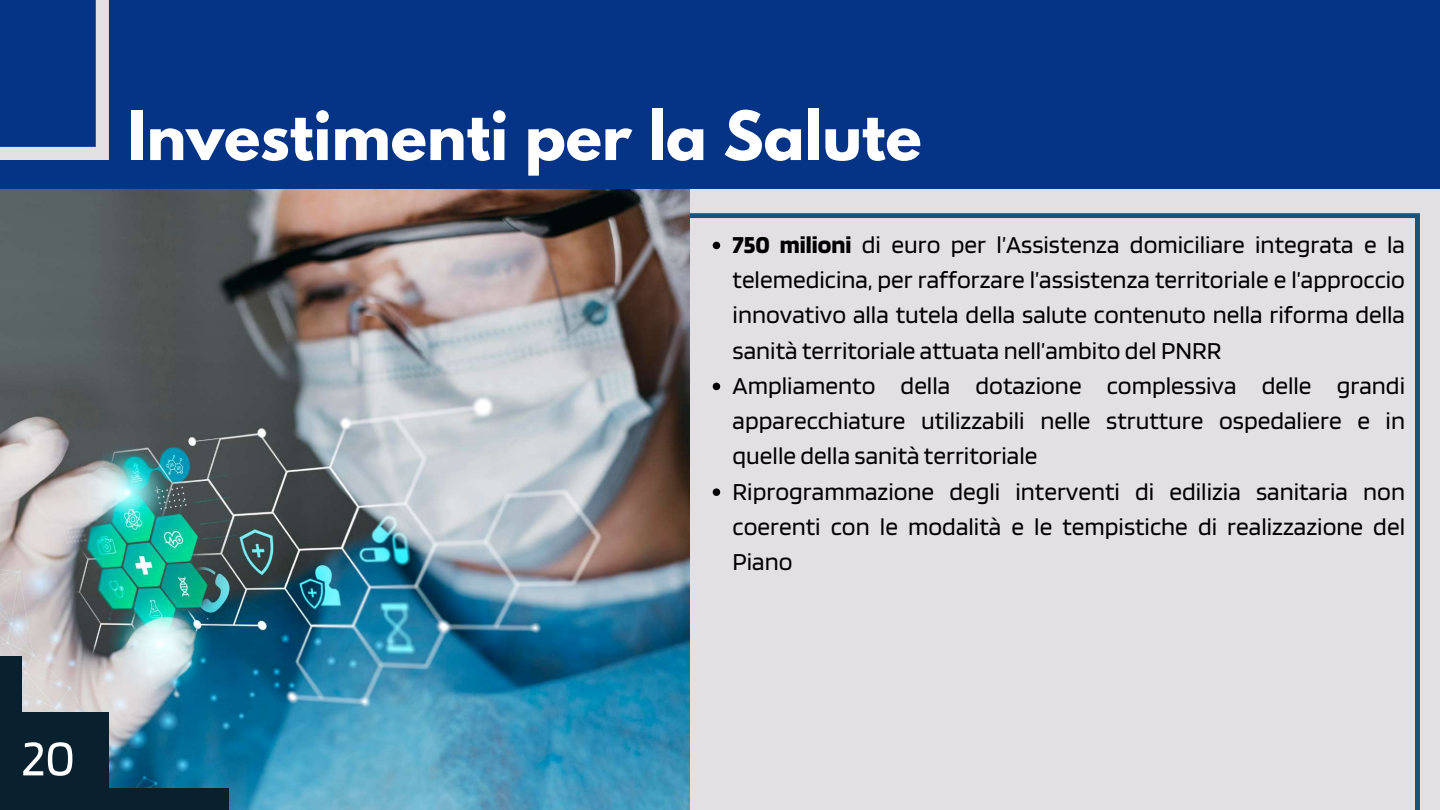
<style>
.page{position:relative;width:1440px;height:810px;background:#053486}
.page>*{position:absolute;margin:0;border:0;box-sizing:border-box;transform-origin:0 0}
.t1{font:700 60px "League Spartan";color:#fff}
.t2{font:52px "Blinker";color:#fff}
.t3{font:25.4px/35.2px "Blinker";color:#000}
.s1{font-weight:700}
</style>
<div class="page">
<div style="left:0;top:189px;width:1440px;height:621px;background:#e3e0e3"></div>
<svg style="left:0;top:0;width:109px;height:160px"></svg>
<svg style="left:690px;top:213px;width:730px;height:597px"></svg>
<svg style="left:713px;top:242px;width:7px;height:7px"></svg>
<svg style="left:713px;top:383px;width:7px;height:7px"></svg>
<svg style="left:713px;top:488px;width:7px;height:8px"></svg>
<img style="left:0;top:189px;width:690px;height:621px">
<div style="left:0;top:712px;width:109px;height:98px;background:#09202e"></div>
<div style="left:107px;top:788px;width:122px;height:22px;background:#09202e"></div>
<div style="left:0;top:657px;width:22px;height:72px;background:#09202e"></div>
<h1 class="t1" style="left:128px;top:106px;width:795px">Investimenti per la Salute</h1>
<p class="t3" style="left:733px;top:226px;width:674px"><span class="s1">750 milioni</span> di euro per l’Assistenza domiciliare integrata e la telemedicina, per rafforzare l’assistenza territoriale e l’approccio innovativo alla tutela della salute contenuto nella riforma della sanità territoriale attuata nell’ambito del PNRR<br>Ampliamento della dotazione complessiva delle grandi apparecchiature utilizzabili nelle strutture ospedaliere e in quelle della sanità territoriale<br>Riprogrammazione degli interventi di edilizia sanitaria non coerenti con le modalità e le tempistiche di realizzazione del Piano</p>
<h2 class="t2" style="left:22px;top:725px;width:55px">21 10</h2>
</div>
